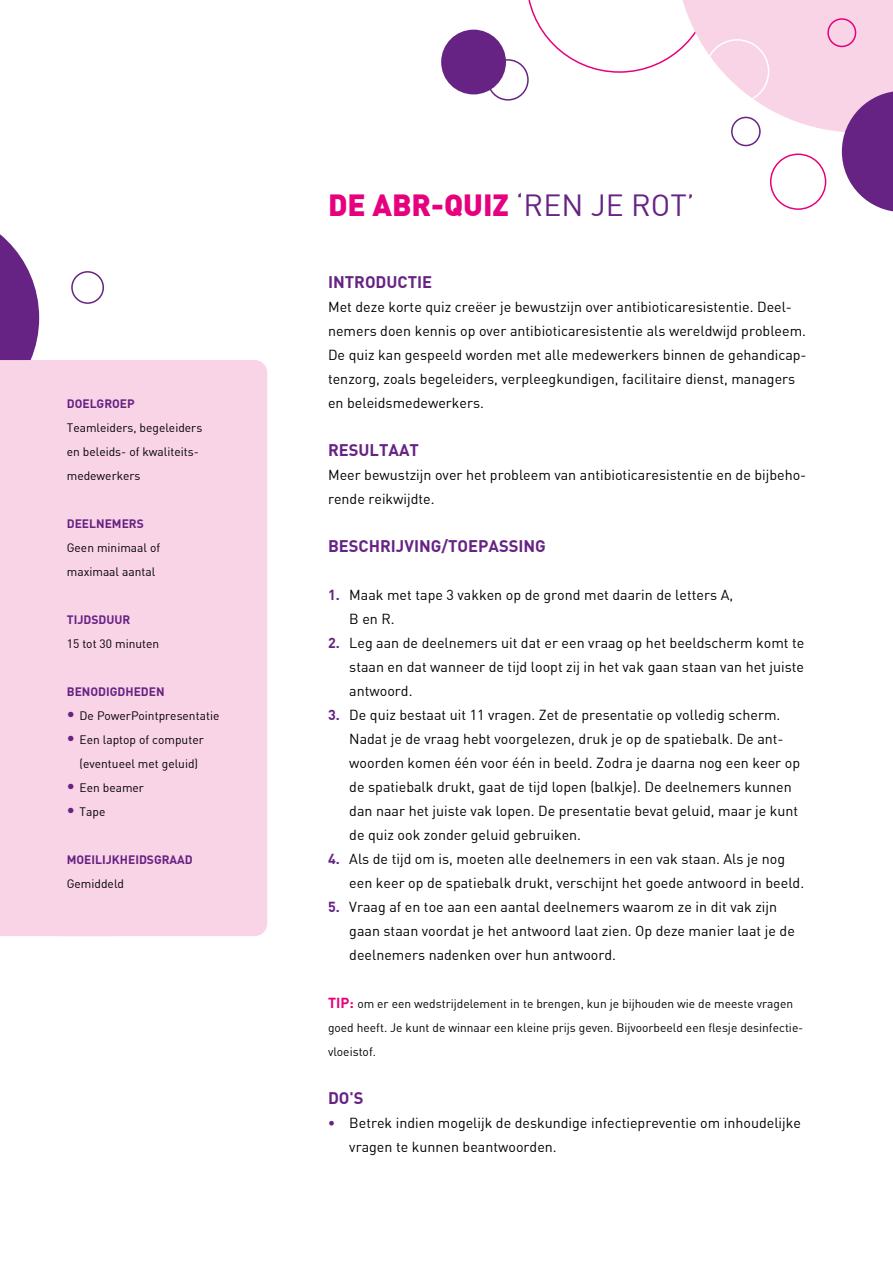
<style>
.page{position:relative;width:893px;height:1263px;background:#fff}
.page>*{position:absolute;margin:0;border:0;box-sizing:border-box;transform-origin:0 0}
.t1{font:900 30px "DIN";color:#e6007d}
.t2{font:700 16.5px "DIN";color:#662383}
.t3{font:14.25px/24px "DIN";color:#000}
.t4{font:12px/24px "DIN";color:#000}
.t5{font:700 12px "DIN";color:#662383}
.s1{font-weight:700;font-size:16.5px;color:#662383}
.s2{font-weight:400;color:#662383}
.s3{font-weight:700;color:#662383}
.s4{font-weight:700;font-size:14.25px;color:#e6007d}
</style>
<div class="page">
<svg style="left:0;top:234px;width:39px;height:126px"></svg>
<div style="left:441px;top:30px;width:65px;height:64px;background:#662383;border-radius:50%"></div>
<div style="left:71px;top:271px;width:33px;height:33px;border:2px solid #662383;border-radius:50%"></div>
<svg style="left:528px;top:0;width:365px;height:212px"></svg>
<div style="left:705px;top:39px;width:64px;height:65px;border:2px solid #fff;border-radius:50%"></div>
<div style="left:487px;top:59px;width:42px;height:42px;border:2px solid #662383;border-radius:50%"></div>
<div style="left:0;top:360px;width:55px;height:576px;background:#f9d3e6"></div>
<div style="left:46px;top:360px;width:221px;height:576px;background:#f9d3e6;border-radius:13px"></div>
<p class="t5" style="left:67px;top:396px;width:69px">DOELGROEP</p>
<p class="t4" style="left:67px;top:415px;width:137px">Teamleiders, begeleiders en beleids- of kwaliteits&shy;medewerkers</p>
<p class="t5" style="left:67px;top:516px;width:79px">DEELNEMERS</p>
<p class="t4" style="left:67px;top:535px;width:95px">Geen minimaal of maximaal aantal</p>
<p class="t5" style="left:67px;top:612px;width:65px">TIJDSDUUR</p>
<p class="t4" style="left:67px;top:631px;width:94px">15 tot 30 minuten</p>
<p class="t5" style="left:67px;top:684px;width:99px">BENODIGDHEDEN</p>
<p class="t4" style="left:67px;top:703px;width:154px"><span class="s1">•</span> De PowerPointpresentatie</p>
<p class="t4" style="left:80px;top:727px;width:126px;text-indent:-13px"><span class="s1">•</span> Een laptop of computer (eventueel met geluid)</p>
<p class="t4" style="left:67px;top:775px;width:79px"><span class="s1">•</span> Een beamer</p>
<p class="t4" style="left:67px;top:799px;width:40px"><span class="s1">•</span> Tape</p>
<p class="t5" style="left:67px;top:852px;width:128px">MOEILIJKHEIDSGRAAD</p>
<p class="t4" style="left:67px;top:871px;width:59px">Gemiddeld</p>
<h1 class="t1" style="left:328px;top:185px;width:368px">DE ABR-QUIZ <span class="s2">‘REN JE ROT’</span></h1>
<p class="t2" style="left:328px;top:271px;width:106px">INTRODUCTIE</p>
<p class="t3" style="left:328px;top:295px;width:480px">Met deze korte quiz creëer je bewustzijn over antibioticaresistentie. Deel&shy;nemers doen kennis op over antibioticaresistentie als wereldwijd probleem.<br>De quiz kan gespeeld worden met alle medewerkers binnen de gehandicap&shy;tenzorg, zoals begeleiders, verpleegkundigen, facilitaire dienst, managers en beleidsmedewerkers.</p>
<p class="t2" style="left:328px;top:439px;width:92px">RESULTAAT</p>
<p class="t3" style="left:328px;top:463px;width:480px">Meer bewustzijn over het probleem van antibioticaresistentie en de bijbeho&shy;rende reikwijdte.</p>
<p class="t2" style="left:328px;top:535px;width:219px">BESCHRIJVING/TOEPASSING</p>
<p class="t3" style="left:349px;top:583px;width:385px;text-indent:-21px"><span class="s3">1.</span> Maak met tape 3 vakken op de grond met daarin de letters A,<br>B en R.</p>
<p class="t3" style="left:349px;top:631px;width:457px;text-align:justify;text-indent:-21px"><span class="s3">2.</span> Leg aan de deelnemers uit dat er een vraag op het beeldscherm komt te staan en dat wanneer de tijd loopt zij in het vak gaan staan van het juiste antwoord.</p>
<p class="t3" style="left:349px;top:703px;width:452px;text-indent:-21px"><span class="s3">3.</span> De quiz bestaat uit 11 vragen. Zet de presentatie op volledig scherm.<br>Nadat je de vraag hebt voorgelezen, druk je op de spatiebalk. De ant&shy;woorden komen één voor één in beeld. Zodra je daarna nog een keer op de spatiebalk drukt, gaat de tijd lopen (balkje). De deelnemers kunnen dan naar het juiste vak lopen. De presentatie bevat geluid, maar je kunt de quiz ook zonder geluid gebruiken.</p>
<p class="t3" style="left:349px;top:847px;width:456px;text-indent:-21px"><span class="s3">4.</span> Als de tijd om is, moeten alle deelnemers in een vak staan. Als je nog een keer op de spatiebalk drukt, verschijnt het goede antwoord in beeld.</p>
<p class="t3" style="left:349px;top:895px;width:447px;text-indent:-21px"><span class="s3">5.</span> Vraag af en toe aan een aantal deelnemers waarom ze in dit vak zijn gaan staan voordat je het antwoord laat zien. Op deze manier laat je de deelnemers nadenken over hun antwoord.</p>
<p class="t4" style="left:328px;top:991px;width:477px"><span class="s4">TIP:</span> om er een wedstrijdelement in te brengen, kun je bijhouden wie de meeste vragen goed heeft. Je kunt de winnaar een kleine prijs geven. Bijvoorbeeld een flesje desinfectie&shy;vloeistof.</p>
<p class="t2" style="left:328px;top:1087px;width:37px">DO'S</p>
<p class="t3" style="left:349px;top:1111px;width:453px;text-indent:-21px"><span class="s3">•</span> Betrek indien mogelijk de deskundige infectiepreventie om inhoudelijke vragen te kunnen beantwoorden.</p>
</div>
